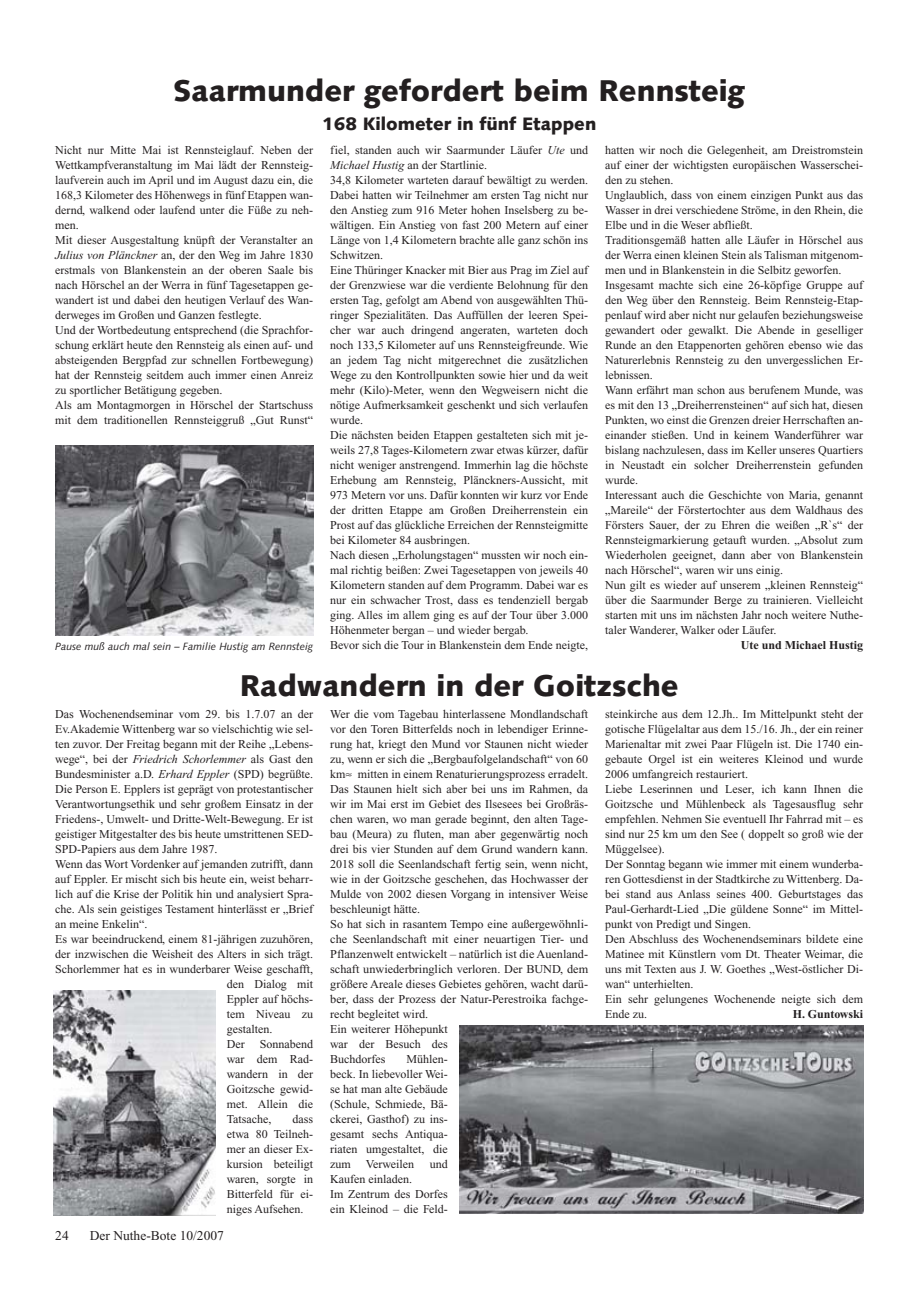
<style>
.page{position:relative;width:918px;height:1289px;background:#fff}
.page>*{position:absolute;margin:0;border:0;box-sizing:border-box;transform-origin:0 0}
.t1{font:900 30px "Syntax";color:#231f20}
.t2{font:900 18px "Syntax";color:#231f20}
.t3{font:13.5px "Times New Roman";color:#231f20}
.t4{font:12px/15px "Times New Roman";color:#231f20}
.t5{font:700 12px "Times New Roman";color:#231f20}
.t6{font:italic 10.5px "Syntax";color:#231f20}
.s1{font-style:italic}
.s2{color:#fff}
</style>
<div class="page">
<img style="left:55px;top:445px;width:258px;height:190px">
<img style="left:54px;top:990px;width:162px;height:225px">
<img style="left:460px;top:1025px;width:403px;height:188px">
<h1 class="t1" style="left:173px;top:76px;width:573px">Saarmunder gefordert beim Rennsteig</h1>
<h2 class="t2" style="left:322px;top:115px;width:276px">168 Kilometer in fünf Etappen</h2>
<p class="t4" style="left:55px;top:144px;width:259px">Nicht nur Mitte Mai ist Rennsteiglauf. Neben der Wettkampfveranstaltung im Mai lädt der Rennsteig&shy;laufverein auch im April und im August dazu ein, die 168,3 Kilometer des Höhenwegs in fünf Etappen wan&shy;dernd, walkend oder laufend unter die Füße zu neh&shy;men.<br>Mit dieser Ausgestaltung knüpft der Veranstalter an <span class="s1">Julius von Plänckner</span> an, der den Weg im Jahre 1830 erstmals von Blankenstein an der oberen Saale bis nach Hörschel an der Werra in fünf Tagesetappen ge&shy;wandert ist und dabei den heutigen Verlauf des Wan&shy;derweges im Großen und Ganzen festlegte.<br>Und der Wortbedeutung entsprechend (die Sprachfor&shy;schung erklärt heute den Rennsteig als einen auf- und absteigenden Bergpfad zur schnellen Fortbewegung) hat der Rennsteig seitdem auch immer einen Anreiz zu sportlicher Betätigung gegeben.<br>Als am Montagmorgen in Hörschel der Startschuss mit dem traditionellen Rennsteiggruß „Gut Runst“</p>
<p class="t4" style="left:330px;top:144px;width:259px">fiel, standen auch wir Saarmunder Läufer <span class="s1">Ute</span> und <span class="s1">Michael Hustig</span> an der Startlinie.<br>34,8 Kilometer warteten darauf bewältigt zu werden.<br>Dabei hatten wir Teilnehmer am ersten Tag nicht nur den Anstieg zum 916 Meter hohen Inselsberg zu be&shy;wältigen. Ein Anstieg von fast 200 Metern auf einer Länge von 1,4 Kilometern brachte alle ganz schön ins Schwitzen.<br>Eine Thüringer Knacker mit Bier aus Prag im Ziel auf der Grenzwiese war die verdiente Belohnung für den ersten Tag, gefolgt am Abend von ausgewählten Thü&shy;ringer Spezialitäten. Das Auffüllen der leeren Spei&shy;cher war auch dringend angeraten, warteten doch noch 133,5 Kilometer auf uns Rennsteigfreunde. Wie an jedem Tag nicht mitgerechnet die zusätzlichen Wege zu den Kontrollpunkten sowie hier und da weit mehr (Kilo)-Meter, wenn den Wegweisern nicht die nötige Aufmerksamkeit geschenkt und sich verlaufen wurde.<br>Die nächsten beiden Etappen gestalteten sich mit je&shy;weils 27,8 Tages-Kilometern zwar etwas kürzer, dafür nicht weniger anstrengend. Immerhin lag die höchste Erhebung am Rennsteig, Plänckners-Aussicht, mit 973 Metern vor uns. Dafür konnten wir kurz vor Ende der dritten Etappe am Großen Dreiherrenstein ein Prost auf das glückliche Erreichen der Rennsteigmitte bei Kilometer 84 ausbringen.<br>Nach diesen „Erholungstagen“ mussten wir noch ein&shy;mal richtig beißen: Zwei Tagesetappen von jeweils 40<br>Kilometern standen auf dem Programm. Dabei war es nur ein schwacher Trost, dass es tendenziell bergab ging. Alles im allem ging es auf der Tour über 3.000<br>Höhenmeter bergan – und wieder bergab.<br>Bevor sich die Tour in Blankenstein dem Ende neigte,</p>
<p class="t4" style="left:605px;top:144px;width:259px">hatten wir noch die Gelegenheit, am Dreistromstein auf einer der wichtigsten europäischen Wasserschei&shy;den zu stehen.<br>Unglaublich, dass von einem einzigen Punkt aus das Wasser in drei verschiedene Ströme, in den Rhein, die Elbe und in die Weser abfließt.<br>Traditionsgemäß hatten alle Läufer in Hörschel aus der Werra einen kleinen Stein als Talisman mitgenom&shy;men und in Blankenstein in die Selbitz geworfen.<br>Insgesamt machte sich eine 26-köpfige Gruppe auf den Weg über den Rennsteig. Beim Rennsteig-Etap&shy;penlauf wird aber nicht nur gelaufen beziehungsweise gewandert oder gewalkt. Die Abende in geselliger Runde an den Etappenorten gehören ebenso wie das Naturerlebnis Rennsteig zu den unvergesslichen Er&shy;lebnissen.<br>Wann erfährt man schon aus berufenem Munde, was es mit den 13 „Dreiherrensteinen“ auf sich hat, diesen Punkten, wo einst die Grenzen dreier Herrschaften an&shy;einander stießen. Und in keinem Wanderführer war bislang nachzulesen, dass im Keller unseres Quartiers in Neustadt ein solcher Dreiherrenstein gefunden wurde.<br>Interessant auch die Geschichte von Maria, genannt „Mareile“ der Förstertochter aus dem Waldhaus des Försters Sauer, der zu Ehren die weißen „R`s“ der Rennsteigmarkierung getauft wurden. „Absolut zum Wiederholen geeignet, dann aber von Blankenstein nach Hörschel“, waren wir uns einig.<br>Nun gilt es wieder auf unserem „kleinen Rennsteig“ über die Saarmunder Berge zu trainieren. Vielleicht starten mit uns im nächsten Jahr noch weitere Nuthe&shy;taler Wanderer, Walker oder Läufer.</p>
<p class="t5" style="left:741px;top:640px;width:124px">Ute und Michael Hustig</p>
<p class="t6" style="left:55px;top:641px;width:259px">Pause muß auch mal sein – Familie Hustig am Rennsteig</p>
<h1 class="t1" style="left:240px;top:671px;width:441px">Radwandern in der Goitzsche</h1>
<p class="t4" style="left:55px;top:708px;width:259px">Das Wochenendseminar vom 29. bis 1.7.07 an der</p>
<p class="t4" style="left:55px;top:723px;width:259px">Ev.Akademie Wittenberg war so vielschichtig wie sel-</p>
<p class="t4" style="left:55px;top:738px;width:259px">ten zuvor. Der Freitag begann mit der Reihe „Lebens-</p>
<p class="t4" style="left:55px;top:753px;width:259px">wege“, bei der <span class="s1">Friedrich Schorlemmer</span> als Gast den</p>
<p class="t4" style="left:55px;top:768px;width:259px">Bundesminister a.D. <span class="s1">Erhard Eppler</span> (SPD) begrüßte.</p>
<p class="t4" style="left:55px;top:783px;width:259px">Die Person E. Epplers ist geprägt von protestantischer</p>
<p class="t4" style="left:55px;top:798px;width:259px">Verantwortungsethik und sehr großem Einsatz in der</p>
<p class="t4" style="left:55px;top:813px;width:259px">Friedens-, Umwelt- und Dritte-Welt-Bewegung. Er ist</p>
<p class="t4" style="left:55px;top:828px;width:259px">geistiger Mitgestalter des bis heute umstrittenen SED-</p>
<p class="t4" style="left:55px;top:843px;width:164px">SPD-Papiers aus dem Jahre 1987.</p>
<p class="t4" style="left:55px;top:858px;width:259px">Wenn das Wort Vordenker auf jemanden zutrifft, dann</p>
<p class="t4" style="left:55px;top:873px;width:259px">auf Eppler. Er mischt sich bis heute ein, weist beharr-</p>
<p class="t4" style="left:55px;top:888px;width:259px">lich auf die Krise der Politik hin und analysiert Spra-</p>
<p class="t4" style="left:55px;top:903px;width:259px">che. Als sein geistiges Testament hinterlässt er „Brief</p>
<p class="t4" style="left:55px;top:918px;width:94px">an meine Enkelin“.</p>
<p class="t4" style="left:55px;top:933px;width:259px">Es war beeindruckend, einem 81-jährigen zuzuhören,</p>
<p class="t4" style="left:55px;top:948px;width:259px">der inzwischen die Weisheit des Alters in sich trägt.</p>
<p class="t4" style="left:55px;top:963px;width:259px">Schorlemmer hat es in wunderbarer Weise geschafft,</p>
<p class="t4" style="left:227px;top:978px;width:88px">den Dialog mit</p>
<p class="t4" style="left:227px;top:993px;width:88px">Eppler auf höchs-</p>
<p class="t4" style="left:227px;top:1008px;width:88px">tem Niveau zu</p>
<p class="t4" style="left:227px;top:1023px;width:47px">gestalten.</p>
<p class="t4" style="left:227px;top:1038px;width:19px">Der</p>
<p class="t4" style="left:227px;top:1038px;width:88px;text-align:justify;text-indent:33px">Sonnabend war dem Rad&shy;wandern in der Goitzsche gewid&shy;met. Allein die Tatsache,</p>
<p class="t4" style="left:227px;top:1113px;width:88px;text-align:justify;text-indent:66px">dass etwa 80 Teilneh&shy;mer an dieser Ex&shy;kursion beteiligt waren, sorgte in Bitterfeld für ei&shy;niges Aufsehen.</p>
<p class="t3" style="left:55px;top:1230px;width:170px">24<span class="s2">mm</span>Der Nuthe-Bote 10/2007</p>
<p class="t4" style="left:330px;top:708px;width:259px">Wer die vom Tagebau hinterlassene Mondlandschaft vor den Toren Bitterfelds noch in lebendiger Erinne&shy;rung hat, kriegt den Mund vor Staunen nicht wieder zu, wenn er sich die „Bergbaufolgelandschaft“ von 60 km≈ mitten in einem Renaturierungsprozess erradelt.<br>Das Staunen hielt sich aber bei uns im Rahmen, da wir im Mai erst im Gebiet des Ilsesees bei Großräs&shy;chen waren, wo man gerade beginnt, den alten Tage&shy;bau (Meura) zu fluten, man aber gegenwärtig noch drei bis vier Stunden auf dem Grund wandern kann.<br>2018 soll die Seenlandschaft fertig sein, wenn nicht, wie in der Goitzsche geschehen, das Hochwasser der Mulde von 2002 diesen Vorgang in intensiver Weise beschleunigt hätte.<br>So hat sich in rasantem Tempo eine außergewöhnli&shy;che Seenlandschaft mit einer neuartigen Tier- und Pflanzenwelt entwickelt – natürlich ist die Auenland&shy;schaft unwiederbringlich verloren. Der BUND, dem größere Areale dieses Gebietes gehören, wacht darü&shy;ber, dass der Prozess der Natur-Perestroika fachge&shy;recht begleitet wird.<br>Ein weiterer Höhepunkt<br>war der Besuch des<br>Buchdorfes</p>
<p class="t4" style="left:330px;top:1053px;width:119px;text-align:justify;text-indent:76px">Mühlen&shy;beck. In liebevoller Wei&shy;se hat man alte Gebäude (Schule, Schmiede, Bä&shy;ckerei, Gasthof) zu ins&shy;gesamt sechs Antiqua&shy;riaten umgestaltet, die zum</p>
<p class="t4" style="left:366px;top:1158px;width:50px">Verweilen</p>
<p class="t4" style="left:430px;top:1158px;width:19px">und</p>
<p class="t4" style="left:330px;top:1173px;width:119px">Kaufen einladen.<br>Im Zentrum des Dorfes ein Kleinod – die Feld-</p>
<p class="t4" style="left:605px;top:708px;width:259px">steinkirche aus dem 12.Jh.. Im Mittelpunkt steht der gotische Flügelaltar aus dem 15./16. Jh., der ein reiner Marienaltar mit zwei Paar Flügeln ist. Die 1740 ein&shy;gebaute Orgel ist ein weiteres Kleinod und wurde 2006 umfangreich restauriert.<br>Liebe Leserinnen und Leser, ich kann Ihnen die Goitzsche und Mühlenbeck als Tagesausflug sehr empfehlen. Nehmen Sie eventuell Ihr Fahrrad mit – es sind nur 25 km um den See ( doppelt so groß wie der Müggelsee).<br>Der Sonntag begann wie immer mit einem wunderba&shy;ren Gottesdienst in der Stadtkirche zu Wittenberg. Da&shy;bei stand aus Anlass seines 400. Geburtstages das Paul-Gerhardt-Lied „Die güldene Sonne“ im Mittel&shy;punkt von Predigt und Singen.<br>Den Abschluss des Wochenendseminars bildete eine Matinee mit Künstlern vom Dt. Theater Weimar, die uns mit Texten aus J. W. Goethes „West-östlicher Di&shy;wan“ unterhielten.<br>Ein sehr gelungenes Wochenende neigte sich dem Ende zu.</p>
<p class="t5" style="left:793px;top:1009px;width:72px">H. Guntowski</p>
</div>
